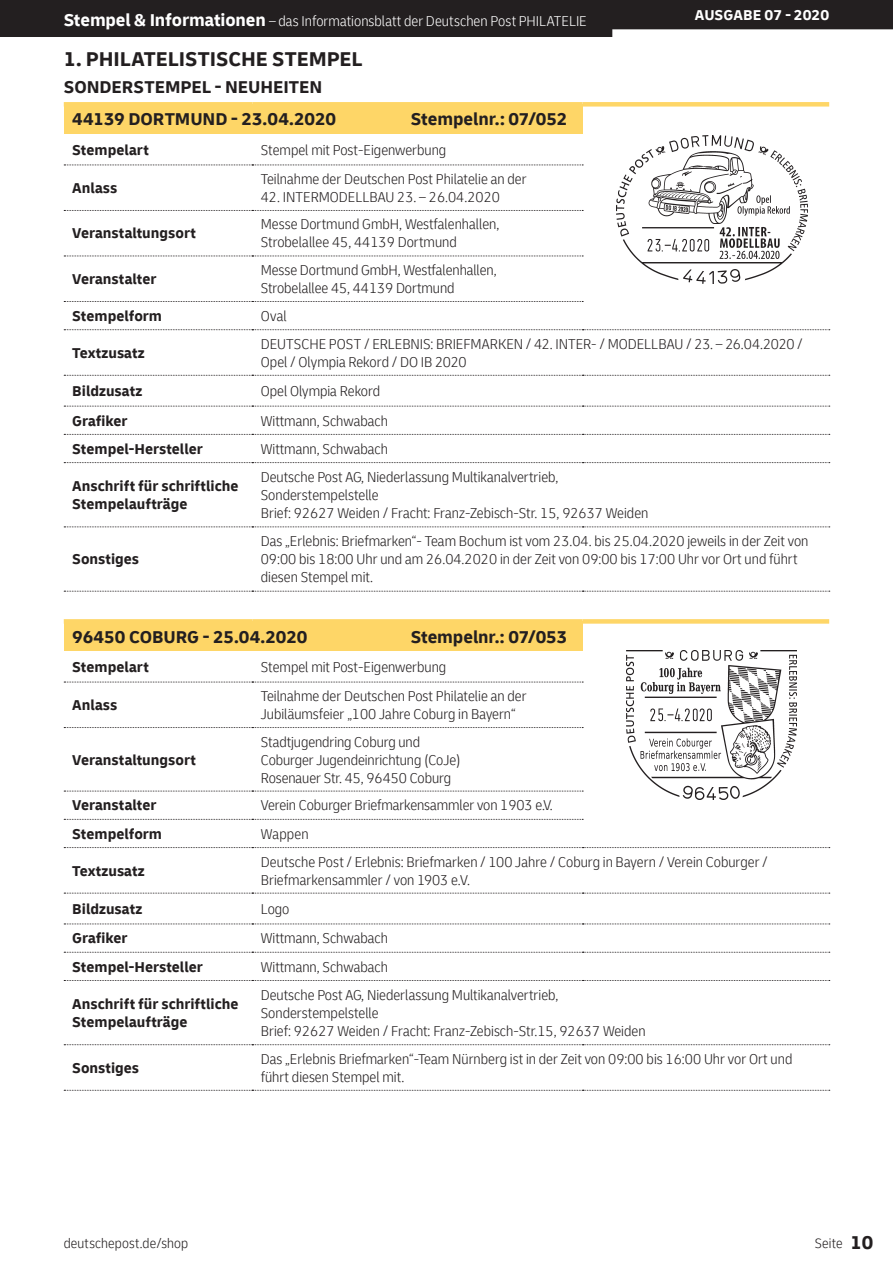
<style>
.page{position:relative;width:893px;height:1263px;background:#fff}
.page>*{position:absolute;margin:0;border:0;box-sizing:border-box;transform-origin:0 0}
.t1{font:700 21px "Delivery";letter-spacing:-.005em;color:#231f20}
.t2{font:700 18px "Delivery";letter-spacing:-.005em;color:#231f20}
.t3{font:300 condensed 15px/18px "Delivery";color:#231f20}
.t4{font:700 15px/18px "Delivery";color:#231f20}
.t5{font:300 condensed 15px "Delivery";color:#fff}
.t6{font:700 15px "Delivery";color:#fff}
.t7{font:300 condensed 14.25px "Delivery";letter-spacing:.01em;color:#231f20}
.s1{font-weight:700;font-stretch:normal;font-size:18px}
.s2{font-weight:700;font-stretch:normal;font-size:19.5px}
</style>
<div class="page">
<div style="left:0;top:0;width:893px;height:37px;background:#231f20"></div>
<div style="left:64px;top:104px;width:519px;height:30px;background:#fed667"></div>
<div style="left:64px;top:102px;width:188px;height:5px;background:#fed667"></div>
<div style="left:252px;top:102px;width:331px;height:5px;background:#fed667"></div>
<div style="left:583px;top:102px;width:246px;height:5px;background:#fed667"></div>
<svg style="left:64px;top:406px;width:766px;height:1px"></svg>
<svg style="left:64px;top:434px;width:766px;height:1px"></svg>
<svg style="left:64px;top:462px;width:766px;height:1px"></svg>
<svg style="left:64px;top:526px;width:766px;height:1px"></svg>
<svg style="left:64px;top:591px;width:766px;height:1px"></svg>
<svg style="left:64px;top:375px;width:766px;height:1px"></svg>
<svg style="left:64px;top:210px;width:519px;height:1px"></svg>
<svg style="left:64px;top:256px;width:519px;height:1px"></svg>
<svg style="left:64px;top:301px;width:519px;height:1px"></svg>
<svg style="left:64px;top:165px;width:519px;height:1px"></svg>
<svg style="left:64px;top:329px;width:766px;height:1px"></svg>
<div style="left:64px;top:621px;width:519px;height:30px;background:#fed667"></div>
<div style="left:64px;top:619px;width:188px;height:5px;background:#fed667"></div>
<div style="left:252px;top:619px;width:331px;height:5px;background:#fed667"></div>
<div style="left:583px;top:619px;width:246px;height:5px;background:#fed667"></div>
<svg style="left:64px;top:923px;width:766px;height:1px"></svg>
<svg style="left:64px;top:952px;width:766px;height:1px"></svg>
<svg style="left:64px;top:980px;width:766px;height:1px"></svg>
<svg style="left:64px;top:1044px;width:766px;height:1px"></svg>
<svg style="left:64px;top:1090px;width:766px;height:1px"></svg>
<svg style="left:64px;top:893px;width:766px;height:1px"></svg>
<svg style="left:64px;top:727px;width:519px;height:1px"></svg>
<svg style="left:64px;top:791px;width:519px;height:1px"></svg>
<svg style="left:64px;top:819px;width:519px;height:1px"></svg>
<svg style="left:64px;top:682px;width:519px;height:1px"></svg>
<svg style="left:64px;top:847px;width:766px;height:1px"></svg>
<img style="left:616px;top:135px;width:191px;height:149px">
<img style="left:627px;top:651px;width:170px;height:148px">
<p class="t5" style="left:64px;top:12px;width:524px"><span class="s1">Stempel &amp; Informationen</span> – das Informationsblatt der Deutschen Post PHILATELIE</p>
<p class="t6" style="left:695px;top:6px;width:136px">AUSGABE 07 - 2020</p>
<h1 class="t1" style="left:64px;top:46px;width:300px">1. PHILATELISTISCHE STEMPEL</h1>
<p class="t2" style="left:64px;top:76px;width:260px">SONDERSTEMPEL - NEUHEITEN</p>
<p class="t2" style="left:72px;top:108px;width:265px">44139 DORTMUND - 23.04.2020</p>
<p class="t2" style="left:411px;top:108px;width:158px">Stempelnr.: 07/052</p>
<p class="t4" style="left:72px;top:141px;width:78px">Stempelart</p>
<p class="t3" style="left:261px;top:141px;width:187px">Stempel mit Post-Eigenwerbung</p>
<p class="t4" style="left:72px;top:179px;width:47px">Anlass</p>
<p class="t3" style="left:261px;top:170px;width:267px">Teilnahme der Deutschen Post Philatelie an der</p>
<p class="t3" style="left:261px;top:188px;width:241px">42. INTERMODELLBAU 23. – 26.04.2020</p>
<p class="t4" style="left:72px;top:224px;width:125px">Veranstaltungsort</p>
<p class="t3" style="left:261px;top:215px;width:240px">Messe Dortmund GmbH, Westfalenhallen,<br>Strobelallee 45, 44139 Dortmund</p>
<p class="t4" style="left:72px;top:270px;width:86px">Veranstalter</p>
<p class="t3" style="left:261px;top:261px;width:237px">Messe Dortmund GmbH, Westfalenhallen,<br>Strobelallee 45, 44139 Dortmund</p>
<p class="t4" style="left:72px;top:307px;width:91px">Stempelform</p>
<p class="t3" style="left:261px;top:307px;width:28px">Oval</p>
<p class="t4" style="left:72px;top:344px;width:74px">Textzusatz</p>
<p class="t3" style="left:261px;top:335px;width:544px">DEUTSCHE POST / ERLEBNIS: BRIEFMARKEN / 42. INTER- / MODELLBAU / 23. – 26.04.2020 /<br>Opel / Olympia Rekord / DO IB 2020</p>
<p class="t4" style="left:72px;top:382px;width:72px">Bildzusatz</p>
<p class="t3" style="left:261px;top:382px;width:121px">Opel Olympia Rekord</p>
<p class="t4" style="left:72px;top:411px;width:57px">Grafiker</p>
<p class="t3" style="left:261px;top:411px;width:129px">Wittmann, Schwabach</p>
<p class="t4" style="left:72px;top:440px;width:132px">Stempel-Hersteller</p>
<p class="t3" style="left:261px;top:440px;width:129px">Wittmann, Schwabach</p>
<p class="t4" style="left:72px;top:477px;width:168px">Anschrift für schriftliche<br>Stempelaufträge</p>
<p class="t3" style="left:261px;top:468px;width:389px">Deutsche Post AG, Niederlassung Multikanalvertrieb,<br>Sonderstempelstelle<br>Brief: 92627 Weiden / Fracht: Franz-Zebisch-Str. 15, 92637 Weiden</p>
<p class="t4" style="left:72px;top:550px;width:68px">Sonstiges</p>
<p class="t3" style="left:261px;top:532px;width:549px">Das „Erlebnis: Briefmarken“- Team Bochum ist vom 23.04. bis 25.04.2020 jeweils in der Zeit von<br>09:00 bis 18:00 Uhr und am 26.04.2020 in der Zeit von 09:00 bis 17:00 Uhr vor Ort und führt diesen Stempel mit.</p>
<p class="t2" style="left:72px;top:625px;width:237px">96450 COBURG - 25.04.2020</p>
<p class="t2" style="left:411px;top:625px;width:158px">Stempelnr.: 07/053</p>
<p class="t4" style="left:72px;top:658px;width:78px">Stempelart</p>
<p class="t3" style="left:261px;top:658px;width:187px">Stempel mit Post-Eigenwerbung</p>
<p class="t4" style="left:72px;top:696px;width:47px">Anlass</p>
<p class="t3" style="left:261px;top:687px;width:267px">Teilnahme der Deutschen Post Philatelie an der<br>Jubiläumsfeier „100 Jahre Coburg in Bayern“</p>
<p class="t4" style="left:72px;top:751px;width:125px">Veranstaltungsort</p>
<p class="t3" style="left:261px;top:732px;width:201px">Stadtjugendring Coburg und<br>Coburger Jugendeinrichtung (CoJe)<br>Rosenauer Str. 45, 96450 Coburg</p>
<p class="t4" style="left:72px;top:796px;width:86px">Veranstalter</p>
<p class="t3" style="left:261px;top:796px;width:294px">Verein Coburger Briefmarkensammler von 1903 e.V.</p>
<p class="t4" style="left:72px;top:825px;width:91px">Stempelform</p>
<p class="t3" style="left:261px;top:825px;width:49px">Wappen</p>
<p class="t4" style="left:72px;top:862px;width:74px">Textzusatz</p>
<p class="t3" style="left:261px;top:852px;width:509px">Deutsche Post / Erlebnis: Briefmarken / 100 Jahre / Coburg in Bayern / Verein Coburger /<br>Briefmarkensammler / von 1903 e.V.</p>
<p class="t4" style="left:72px;top:900px;width:72px">Bildzusatz</p>
<p class="t3" style="left:261px;top:900px;width:30px">Logo</p>
<p class="t4" style="left:72px;top:929px;width:57px">Grafiker</p>
<p class="t3" style="left:261px;top:929px;width:129px">Wittmann, Schwabach</p>
<p class="t4" style="left:72px;top:958px;width:132px">Stempel-Hersteller</p>
<p class="t3" style="left:261px;top:957px;width:129px">Wittmann, Schwabach</p>
<p class="t4" style="left:72px;top:995px;width:168px">Anschrift für schriftliche<br>Stempelaufträge</p>
<p class="t3" style="left:261px;top:986px;width:386px">Deutsche Post AG, Niederlassung Multikanalvertrieb,<br>Sonderstempelstelle<br>Brief: 92627 Weiden / Fracht: Franz-Zebisch-Str.15, 92637 Weiden</p>
<p class="t4" style="left:72px;top:1059px;width:68px">Sonstiges</p>
<p class="t3" style="left:261px;top:1050px;width:533px">Das „Erlebnis Briefmarken“-Team Nürnberg ist in der Zeit von 09:00 bis 16:00 Uhr vor Ort und führt diesen Stempel mit.</p>
<p class="t7" style="left:64px;top:1235px;width:126px">deutschepost.de/shop</p>
<p class="t7" style="left:815px;top:1235px;width:60px">Seite <span class="s2">10</span></p>
</div>
